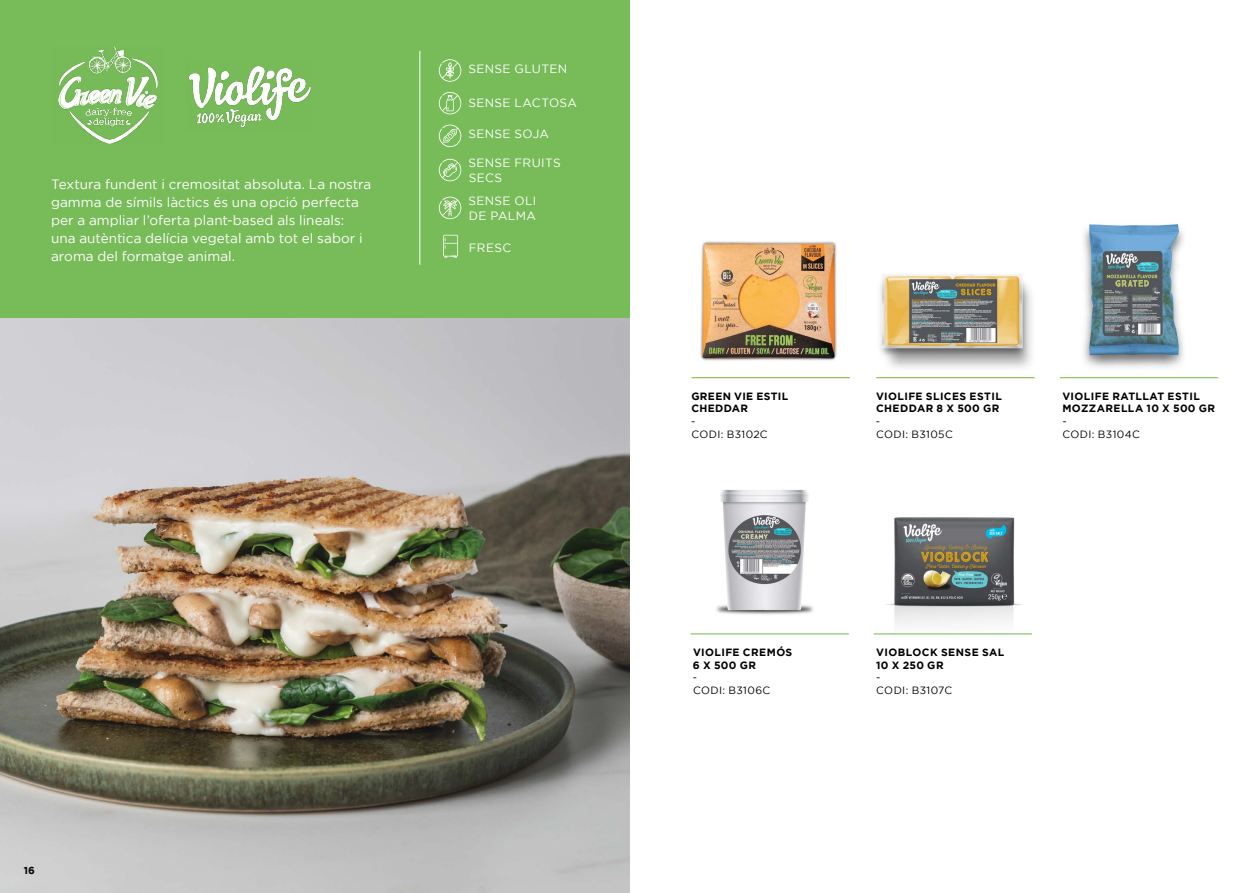
<style>
.page{position:relative;width:1259px;height:893px;background:#fff}
.page>*{position:absolute;margin:0;border:0;box-sizing:border-box;transform-origin:0 0}
.t1{font:13.5px/18px "Gotham";letter-spacing:.005em;color:#fff}
.t2{font:12px/14.4px "Gotham";letter-spacing:.025em;color:#fff}
.t3{font:700 10.5px/12.6px "Gotham";letter-spacing:.035em;color:#000}
.t4{font:10.5px/12.6px "Gotham";letter-spacing:.04em;color:#000}
.t5{font:700 10.2px "Gotham";color:#000}
</style>
<div class="page">
<div style="left:0;top:0;width:629px;height:319px;background:#78bb59"></div>
<img style="left:58px;top:47px;width:100px;height:97px">
<img style="left:189px;top:66px;width:122px;height:62px">
<img style="left:0;top:319px;width:629px;height:574px">
<hr style="left:419px;top:51px;width:1px;height:214px;background:#fff">
<img style="left:716px;top:489px;width:98px;height:126px">
<img style="left:877px;top:517px;width:151px;height:117px">
<hr style="left:690px;top:634px;width:159px;height:1px;background:#78b944">
<hr style="left:873px;top:634px;width:159px;height:1px;background:#78b944">
<img style="left:700px;top:241px;width:137px;height:120px">
<img style="left:1084px;top:224px;width:99px;height:144px">
<hr style="left:1060px;top:377px;width:158px;height:1px;background:#78b944">
<hr style="left:691px;top:377px;width:159px;height:1px;background:#7fb02e">
<img style="left:876px;top:274px;width:159px;height:105px">
<hr style="left:876px;top:377px;width:158px;height:1px;background:#7fb02e">
<svg style="left:443px;top:235px;width:15px;height:23px"></svg>
<svg style="left:439px;top:59px;width:22px;height:23px"></svg>
<svg style="left:439px;top:125px;width:22px;height:22px"></svg>
<svg style="left:439px;top:197px;width:22px;height:22px"></svg>
<svg style="left:439px;top:92px;width:22px;height:22px"></svg>
<svg style="left:439px;top:159px;width:22px;height:22px"></svg>
<p class="t1" style="left:51px;top:175px;width:322px">Textura fundent i cremositat absoluta. La nostra gamma de símils làctics és una opció perfecta per a ampliar l’oferta plant-based als lineals: una autèntica delícia vegetal amb tot el sabor i aroma del formatge animal.</p>
<p class="t2" style="left:468px;top:61px;width:100px">SENSE GLUTEN</p>
<p class="t2" style="left:468px;top:95px;width:110px">SENSE LACTOSA</p>
<p class="t2" style="left:468px;top:126px;width:82px">SENSE SOJA</p>
<p class="t2" style="left:468px;top:156px;width:94px">SENSE FRUITS<br>SECS</p>
<p class="t2" style="left:468px;top:194px;width:69px">SENSE OLI<br>DE PALMA</p>
<p class="t2" style="left:469px;top:240px;width:44px">FRESC</p>
<p class="t5" style="left:24px;top:864px;width:13px">16</p>
<p class="t3" style="left:691px;top:389px;width:98px">GREEN VIE ESTIL<br>CHEDDAR</p>
<p class="t4" style="left:691px;top:415px;width:78px">-<br>CODI: B3102C</p>
<p class="t3" style="left:693px;top:646px;width:101px">VIOLIFE CREMÓS<br>6 X 500 GR</p>
<p class="t4" style="left:693px;top:671px;width:79px">-<br>CODI: B3106C</p>
<p class="t3" style="left:876px;top:389px;width:127px">VIOLIFE SLICES ESTIL<br>CHEDDAR 8 X 500 GR</p>
<p class="t4" style="left:876px;top:415px;width:78px">-<br>CODI: B3105C</p>
<p class="t3" style="left:1062px;top:389px;width:154px">VIOLIFE RATLLAT ESTIL<br>MOZZARELLA 10 X 500 GR</p>
<p class="t4" style="left:1062px;top:415px;width:79px">-<br>CODI: B3104C</p>
<p class="t3" style="left:876px;top:646px;width:130px">VIOBLOCK SENSE SAL<br>10 X 250 GR</p>
<p class="t4" style="left:876px;top:671px;width:77px">-<br>CODI: B3107C</p>
</div>
